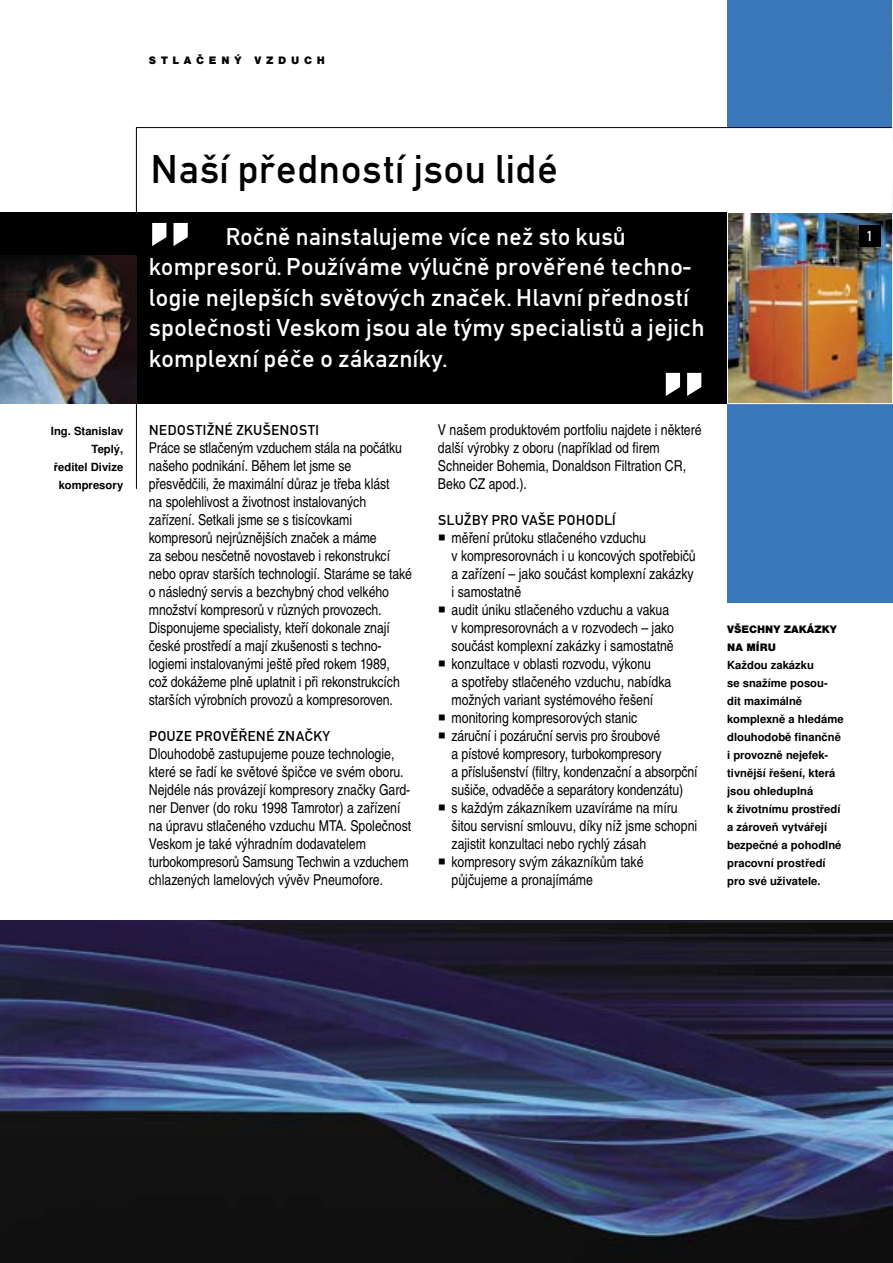
<style>
.page{position:relative;width:893px;height:1263px;background:#fff}
.page>*{position:absolute;margin:0;border:0;box-sizing:border-box;transform-origin:0 0}
.t1{font:150px "Mittelschrift Din DOT";color:#fff}
.t2{font:42px "Mittelschrift Din DOT";color:#000}
.t3{font:25.5px/30.6px "Mittelschrift Din DOT";color:#fff}
.t4{font:condensed 15px/18px "Nimbus Sans LOT";letter-spacing:-.005em;color:#000}
.t5{font:15px "Mittelschrift Din DOT";color:#000}
.t6{font:15px "Mittelschrift Din DOT";color:#fff}
.t7{font:700 11.25px/18px "Nimbus Sans LOT";color:#000}
.t8{font:900 11.25px/18px "Nimbus San TOT";letter-spacing:.005em;color:#000}
.t9{font:900 11.25px "Nimbus San TOT";letter-spacing:.425em;color:#000}
</style>
<div class="page">
<div style="left:727px;top:0;width:166px;height:602px;background:#3977b8"></div>
<img style="left:729px;top:230px;width:162px;height:172px">
<div style="left:727px;top:212px;width:166px;height:192px;border:1px solid #fff"></div>
<img style="left:0;top:921px;width:893px;height:342px">
<div style="left:0;top:213px;width:727px;height:191px;background:#000"></div>
<svg style="left:136px;top:127px;width:757px;height:103px"></svg>
<div style="left:859px;top:225px;width:21px;height:22px;background:#000"></div>
<hr style="left:136px;top:404px;width:1px;height:85px;background:#000">
<svg style="left:892px;top:0;width:1px;height:213px"></svg>
<img style="left:0;top:255px;width:136px;height:149px">
<p class="t9" style="left:149px;top:54px;width:178px">STLAČENÝ VZDUCH</p>
<p class="t7" style="left:51px;top:422px;width:74px;text-align:right">Ing. Stanislav<br>Teplý,<br>ředitel Divize kompresory</p>
<h2 class="t2" style="left:150px;top:146px;width:410px">Naší předností jsou lidé</h2>
<h3 class="t3" style="left:149px;top:221px;width:557px;text-indent:77px">Ročně nainstalujeme více než sto kusů kompresorů. Používáme výlučně prověřené techno&shy;logie nejlepších světových značek. Hlavní předností společnosti Veskom jsou ale týmy specialistů a jejich komplexní péče o zákazníky.</h3>
<h1 class="t1" style="left:663px;top:256px;width:43px">„</h1>
<h1 class="t1" style="left:149px;top:106px;width:43px">„</h1>
<p class="t5" style="left:149px;top:422px;width:172px">NEDOSTIŽNÉ ZKUŠENOSTI</p>
<p class="t4" style="left:149px;top:439px;width:265px">Práce se stlačeným vzduchem stála na počátku našeho podnikání. Během let jsme se přesvědčili, že maximální důraz je třeba klást<br>na spolehlivost a životnost instalovaných zařízení. Setkali jsme se s tisícovkami kompresorů nejrůznějších značek a máme<br>za sebou nesčetně novostaveb i rekonstrukcí nebo oprav starších technologií. Staráme se také o následný servis a bezchybný chod velkého množství kompresorů v různých provozech.<br>Disponujeme specialisty, kteří dokonale znají české prostředí a mají zkušenosti s techno&shy;logiemi instalovanými ještě před rokem 1989, což dokážeme plně uplatnit i při rekonstrukcích starších výrobních provozů a kompresoroven.</p>
<p class="t5" style="left:149px;top:728px;width:183px">POUZE PROVĚŘENÉ ZNAČKY</p>
<p class="t4" style="left:149px;top:745px;width:264px">Dlouhodobě zastupujeme pouze technologie, které se řadí ke světové špičce ve svém oboru.<br>Nejdéle nás provázejí kompresory značky Gard&shy;ner Denver (do roku 1998 Tamrotor) a zařízení na úpravu stlačeného vzduchu MTA. Společnost Veskom je také výhradním dodavatelem turbokompresorů Samsung Techwin a vzduchem chlazených lamelových vývěv Pneumofore.</p>
<p class="t4" style="left:438px;top:421px;width:265px">V našem produktovém portfoliu najdete i některé další výrobky z oboru (například od firem Schneider Bohemia, Donaldson Filtration CR, Beko CZ apod.).</p>
<p class="t5" style="left:438px;top:512px;width:180px">SLUŽBY PRO VAŠE POHODLÍ</p>
<p class="t4" style="left:452px;top:529px;width:246px;text-indent:-14px">○ měření průtoku stlačeného vzduchu<br>v kompresorovnách i u koncových spotřebičů a zařízení – jako součást komplexní zakázky i samostatně</p>
<p class="t4" style="left:452px;top:601px;width:224px;text-indent:-14px">○ audit úniku stlačeného vzduchu a vakua v kompresorovnách a v rozvodech – jako součást komplexní zakázky i samostatně</p>
<p class="t4" style="left:452px;top:655px;width:221px;text-indent:-14px">○ konzultace v oblasti rozvodu, výkonu<br>a spotřeby stlačeného vzduchu, nabídka možných variant systémového řešení</p>
<p class="t4" style="left:438px;top:709px;width:201px">○ monitoring kompresorových stanic</p>
<p class="t4" style="left:452px;top:727px;width:247px;text-indent:-14px">○ záruční i pozáruční servis pro šroubové<br>a pístové kompresory, turbokompresory<br>a příslušenství (filtry, kondenzační a absorpční sušiče, odvaděče a separátory kondenzátu)</p>
<p class="t4" style="left:452px;top:799px;width:247px;text-indent:-14px">○ s každým zákazníkem uzavíráme na míru šitou servisní smlouvu, díky níž jsme schopni zajistit konzultaci nebo rychlý zásah</p>
<p class="t4" style="left:452px;top:853px;width:193px;text-indent:-14px">○ kompresory svým zákazníkům také půjčujeme a pronajímáme</p>
<p class="t8" style="left:727px;top:620px;width:111px">VŠECHNY ZAKÁZKY<br>NA MÍRU</p>
<p class="t7" style="left:727px;top:656px;width:118px">Každou zakázku<br>se snažíme posou&shy;dit maximálně komplexně a hledáme dlouhodobě finančně i provozně nejefek&shy;tivnější řešení, která jsou ohleduplná<br>k životnímu prostředí a zároveň vytvářejí bezpečné a pohodlné pracovní prostředí pro své uživatele.</p>
<p class="t6" style="left:867px;top:228px;width:6px">1</p>
</div>
